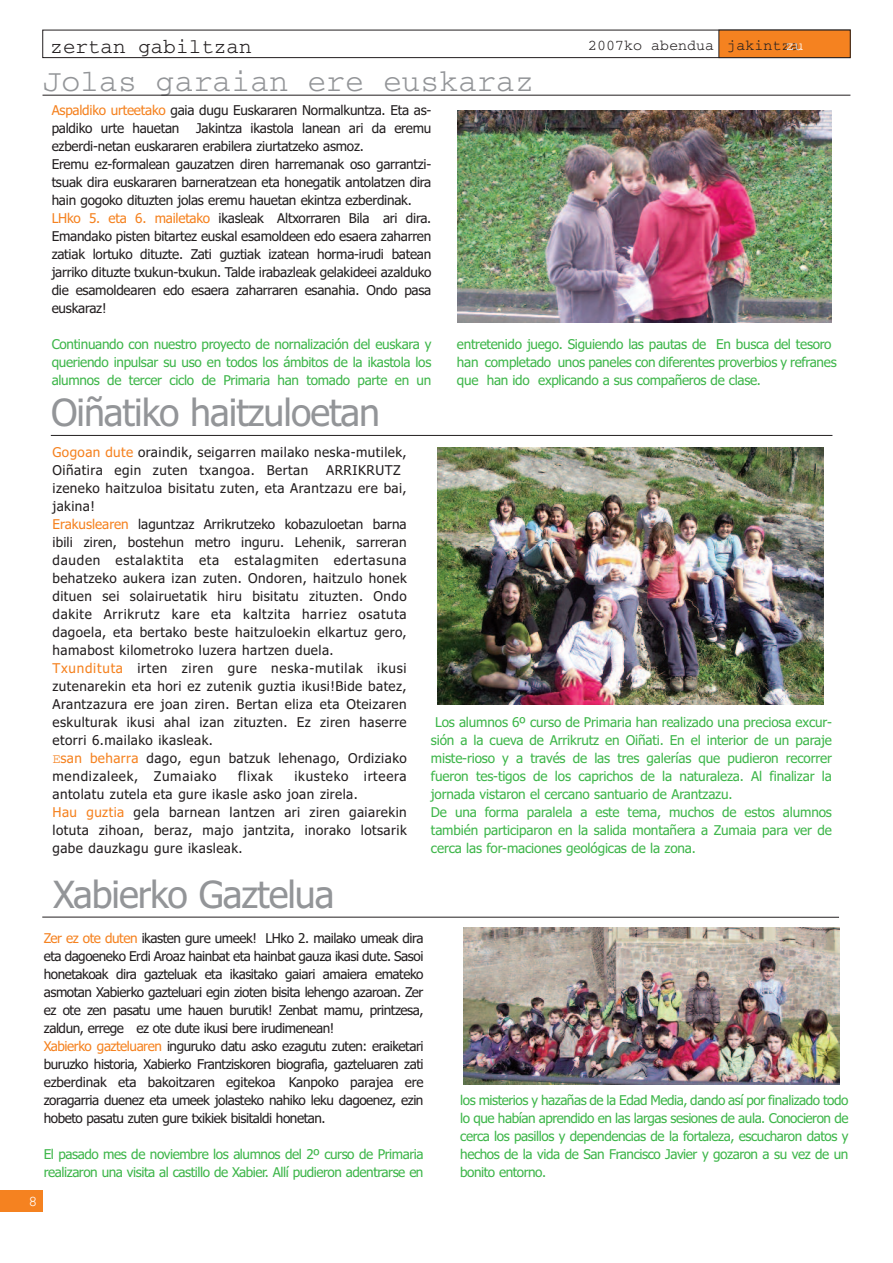
<style>
.page{position:relative;width:893px;height:1263px;background:#fff}
.page>*{position:absolute;margin:0;border:0;box-sizing:border-box;transform-origin:0 0}
.t1{font:37.5px "Tahoma";letter-spacing:-.025em;color:#939598}
.t2{font:31.5px "Courier";color:#939598}
.t3{font:21px "Courier";color:#231f20}
.t4{font:15px "Courier";color:#231f20}
.t5{font:15px "Courier";color:#fff}
.t6{font:13.5px/18px "Tahoma";letter-spacing:-.02em;color:#3eb64a}
.t7{font:13.5px/18px "Tahoma";letter-spacing:.035em;color:#231f20}
.t8{font:13.5px/18px "Tahoma";letter-spacing:-.015em;color:#231f20}
.t9{font:13.5px/18px "Tahoma";letter-spacing:-.035em;color:#231f20}
.s1{color:#fff}
.s2{color:#f58220}
.s3{font-family:"Courier";color:#f58220}
</style>
<div class="page">
<img style="left:463px;top:928px;width:376px;height:157px">
<div style="left:0;top:1191px;width:43px;height:21px;background:#f58220"></div>
<div style="left:43px;top:30px;width:807px;height:28px;border:1px solid #231f20"></div>
<div style="left:719px;top:30px;width:131px;height:28px;background:#f58220"></div>
<div style="left:719px;top:30px;width:131px;height:28px;border:1px solid #231f20"></div>
<hr style="left:42px;top:917px;width:797px;height:1px;background:#231f20">
<hr style="left:43px;top:95px;width:807px;height:1px;background:#231f20">
<img style="left:457px;top:111px;width:374px;height:211px">
<hr style="left:51px;top:435px;width:781px;height:1px;background:#231f20">
<img style="left:438px;top:447px;width:386px;height:257px">
<h3 class="t3" style="left:50px;top:39px;width:203px">zertan gabiltzan</h3>
<p class="t4" style="left:588px;top:41px;width:217px">2007ko abendua jakintza<span class="s1">zu</span></p>
<h2 class="t2" style="left:43px;top:72px;width:493px">Jolas garaian ere euskaraz</h2>
<p class="t8" style="left:52px;top:101px;width:381px"><span class="s2">Aspaldiko urteetako</span> gaia dugu Euskararen Normalkuntza. Eta as&shy;paldiko urte hauetan Jakintza ikastola lanean ari da eremu ezberdi-netan euskararen erabilera ziurtatzeko asmoz.<br>Eremu ez-formalean gauzatzen diren harremanak oso garrantzi&shy;tsuak dira euskararen barneratzean eta honegatik antolatzen dira hain gogoko dituzten jolas eremu hauetan ekintza ezberdinak.<br><span class="s2">LHko 5. eta 6. mailetako</span> ikasleak Altxorraren Bila ari dira.<br>Emandako pisten bitartez euskal esamoldeen edo esaera zaharren zatiak lortuko dituzte. Zati guztiak izatean horma-irudi batean jarriko dituzte txukun-txukun. Talde irabazleak gelakideei azalduko die esamoldearen edo esaera zaharraren esanahia. Ondo pasa euskaraz!</p>
<p class="t6" style="left:52px;top:335px;width:381px;text-align:justify">Continuando con nuestro proyecto de nornalización del euskara y queriendo inpulsar su uso en todos los ámbitos de la ikastola los alumnos de tercer ciclo de Primaria han tomado parte en un</p>
<p class="t6" style="left:457px;top:335px;width:381px">entretenido juego. Siguiendo las pautas de En busca del tesoro han completado unos paneles con diferentes proverbios y refranes que han ido explicando a sus compañeros de clase.</p>
<h1 class="t1" style="left:51px;top:391px;width:331px">Oiñatiko haitzuloetan</h1>
<p class="t7" style="left:53px;top:443px;width:356px"><span class="s2">Gogoan dute</span> oraindik, seigarren mailako neska-mutilek,<br>Oiñatira egin zuten txangoa. Bertan</p>
<p class="t7" style="left:53px;top:461px;width:356px;text-indent:274px">ARRIKRUTZ izeneko haitzuloa bisitatu zuten, eta Arantzazu ere bai, jakina!<br><span class="s2">Erakuslearen</span> laguntzaz Arrikrutzeko kobazuloetan barna ibili ziren, bostehun metro inguru. Lehenik, sarreran dauden estalaktita eta estalagmiten edertasuna behatzeko aukera izan zuten. Ondoren, haitzulo honek dituen sei solairuetatik hiru bisitatu zituzten. Ondo dakite Arrikrutz kare eta kaltzita harriez osatuta dagoela, eta bertako beste haitzuloekin elkartuz gero, hamabost kilometroko luzera hartzen duela.<br><span class="s2">Txundituta</span> irten ziren gure neska-mutilak ikusi zutenarekin eta hori ez zutenik guztia ikusi!Bide batez, Arantzazura ere joan ziren. Bertan eliza eta Oteizaren eskulturak ikusi ahal izan zituzten. Ez ziren haserre etorri 6.mailako ikasleak.<br><span class="s3">E</span><span class="s2">san beharra</span> dago, egun batzuk lehenago, Ordiziako mendizaleek, Zumaiako</p>
<p class="t8" style="left:238px;top:767px;width:36px">flixak</p>
<p class="t7" style="left:53px;top:767px;width:356px;text-indent:242px">ikusteko irteera antolatu zutela eta gure ikasle asko joan zirela.<br><span class="s2">Hau guztia</span> gela barnean lantzen ari ziren gaiarekin lotuta zihoan, beraz, majo jantzita, inorako lotsarik gabe dauzkagu gure ikasleak.</p>
<p class="t6" style="left:431px;top:713px;width:402px;text-indent:4px">Los alumnos 6º curso de Primaria han realizado una preciosa excur&shy;sión a la cueva de Arrikrutz en Oiñati. En el interior de un paraje miste-rioso y a través de las tres galerías que pudieron recorrer fueron tes-tigos de los caprichos de la naturaleza. Al finalizar la jornada vistaron el cercano santuario de Arantzazu.<br>De una forma paralela a este tema, muchos de estos alumnos también participaron en la salida montañera a Zumaia para ver de cerca las for-maciones geológicas de la zona.</p>
<p class="t5" style="left:28px;top:1196px;width:10px">8</p>
<h1 class="t1" style="left:53px;top:873px;width:283px">Xabierko Gaztelua</h1>
<p class="t9" style="left:44px;top:929px;width:381px"><span class="s2">Zer ez ote duten</span> ikasten gure umeek! LHko 2. mailako umeak dira eta dagoeneko Erdi Aroaz hainbat eta hainbat gauza ikasi dute. Sasoi honetakoak dira gazteluak eta ikasitako gaiari amaiera emateko asmotan Xabierko gazteluari egin zioten bisita lehengo azaroan. Zer ez ote zen pasatu ume hauen burutik! Zenbat mamu, printzesa, zaldun, errege ez ote dute ikusi bere irudimenean!<br><span class="s2">Xabierko gazteluaren</span> inguruko datu asko ezagutu zuten: eraiketari buruzko historia, Xabierko Frantziskoren biografia, gazteluaren zati ezberdinak eta bakoitzaren egitekoa Kanpoko parajea ere zoragarria duenez eta umeek jolasteko nahiko leku dagoenez, ezin hobeto pasatu zuten gure txikiek bisitaldi honetan.</p>
<p class="t6" style="left:44px;top:1145px;width:381px">El pasado mes de noviembre los alumnos del 2º curso de Primaria realizaron una visita al castillo de Xabier. Allí pudieron adentrarse en</p>
<p class="t6" style="left:460px;top:1091px;width:390px;text-align:justify">los misterios y hazañas de la Edad Media, dando así por finalizado todo lo que habían aprendido en las largas sesiones de aula. Conocieron de cerca los pasillos y dependencias de la fortaleza, escucharon datos y hechos de la vida de San Francisco Javier y gozaron a su vez de un bonito entorno.</p>
</div>
